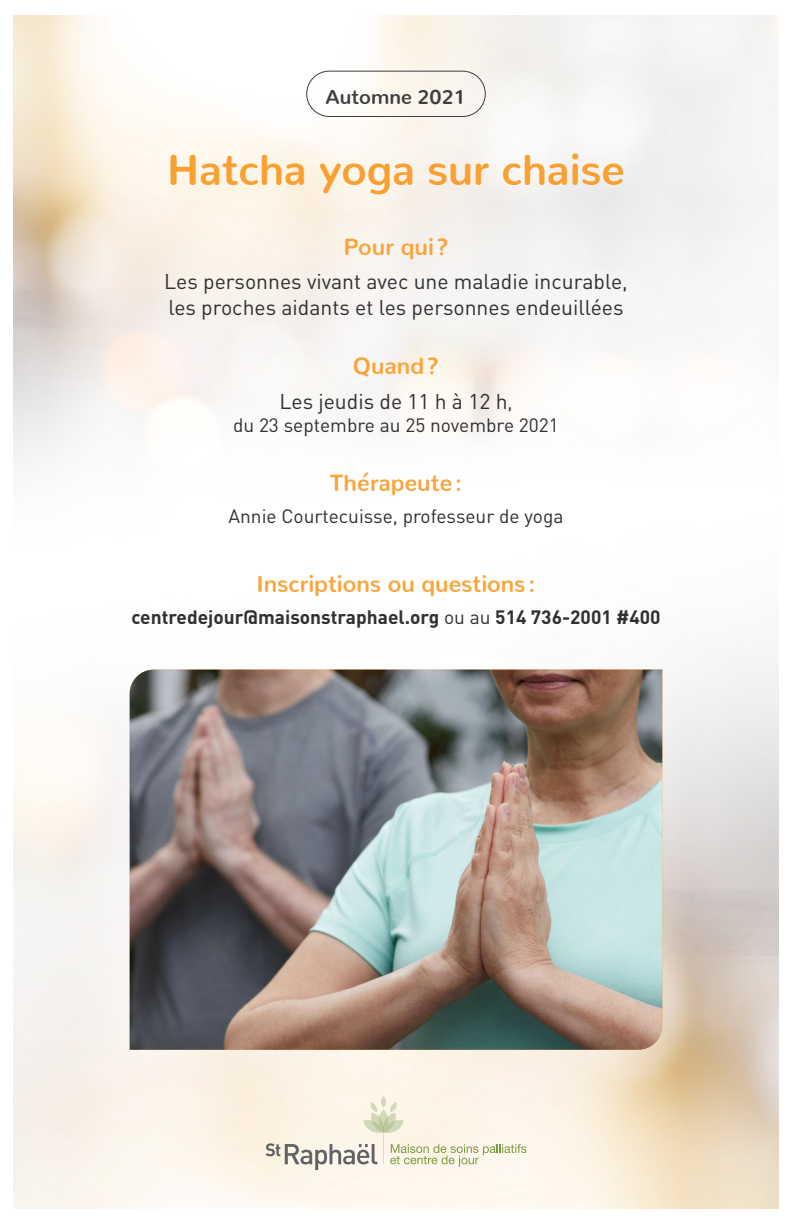
<style>
.page{position:relative;width:792px;height:1224px;background:#fff}
.page>*{position:absolute;margin:0;border:0;box-sizing:border-box;transform-origin:0 0}
.t1{font:700 43px "Nunito";color:#f9a030}
.t2{font:700 23.2px "Nunito";color:#f9a53b}
.t3{font:21.1px/25.4px "DINOT";color:#312f30}
.t4{font:700 20px "Nunito";color:#3e3e3f}
.t5{font:19.1px "DINOT";color:#312f30}
.t6{font:700 19.1px "DINOT";color:#312f30}
.s1{font-size:19.1px}
.s2{font-weight:400}
</style>
<div class="page">
<img style="left:14px;top:16px;width:764px;height:1193px">
<div style="left:381px;top:1096px;width:5px;height:12px;background:#d1d9b9;border-radius:50%"></div>
<svg style="left:266px;top:1102px;width:260px;height:68px;background:#efe9d9"></svg>
<div style="left:306px;top:71px;width:180px;height:46px;border:1px solid #3e3e3f;border-radius:23px"></div>
<img style="left:130px;top:670px;width:532px;height:380px">
<p class="t4" style="left:326px;top:78px;width:142px">Automne 2021</p>
<p class="t1" style="left:167px;top:131px;width:459px">Hatcha yoga sur chaise</p>
<p class="t2" style="left:343px;top:226px;width:107px">Pour qui?</p>
<p class="t3" style="left:164px;top:269px;width:465px">Les personnes vivant avec une maladie incurable, les proches aidants et les personnes endeuillées</p>
<p class="t2" style="left:353px;top:345px;width:88px">Quand?</p>
<p class="t3" style="left:279px;top:388px;width:235px">Les jeudis de 11 h à 12 h<span class="s1">,</span></p>
<p class="t5" style="left:233px;top:413px;width:327px">du 23 septembre au 25 novembre 2021</p>
<p class="t2" style="left:330px;top:462px;width:134px">Thérapeute:</p>
<p class="t5" style="left:228px;top:505px;width:337px">Annie Courtecuisse, professeur de yoga</p>
<p class="t2" style="left:256px;top:563px;width:281px">Inscriptions ou questions :</p>
<p class="t6" style="left:131px;top:605px;width:531px">centredejour@maisonstraphael.org <span class="s2">ou au</span> 514 736-2001 #400</p>
</div>
